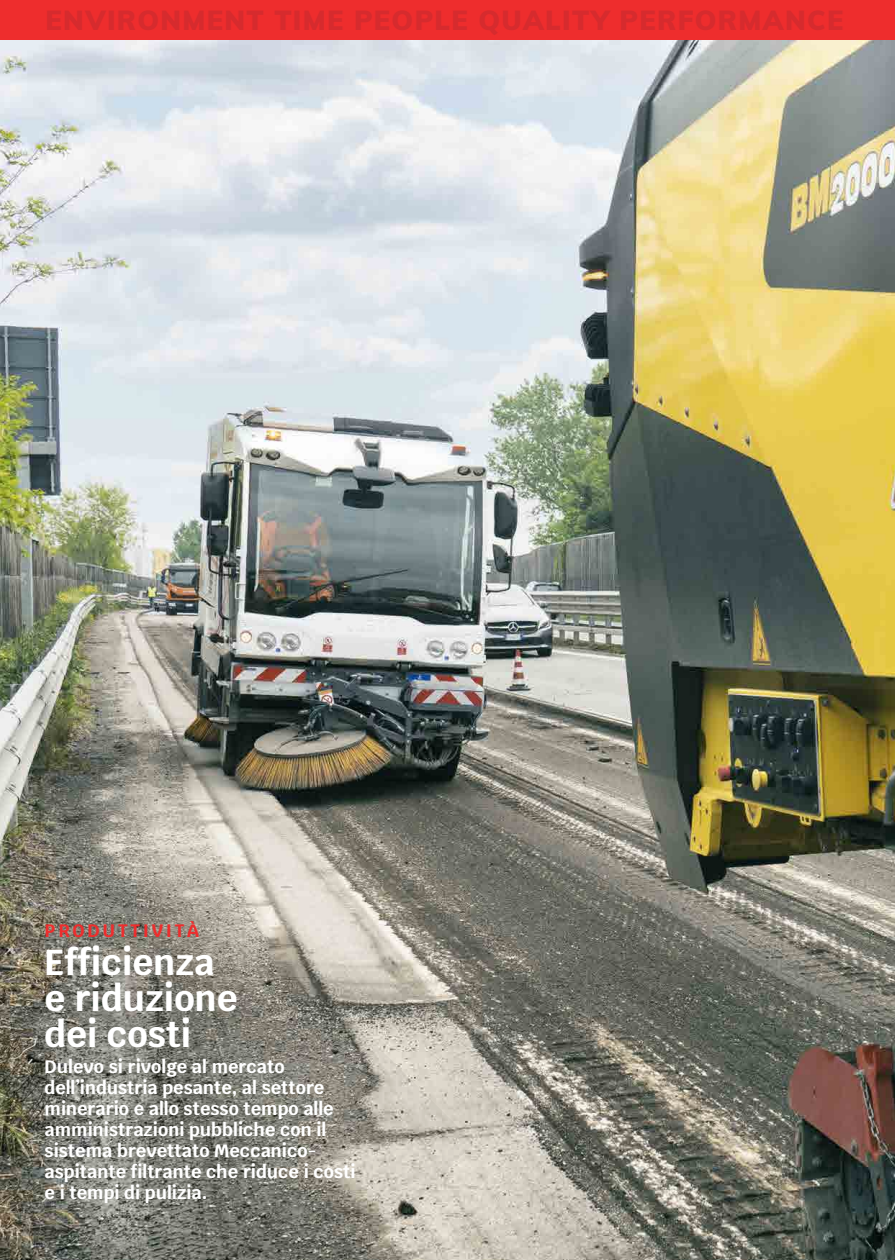
<style>
.page{position:relative;width:895px;height:1260px;background:#fff}
.page>*{position:absolute;margin:0;border:0;box-sizing:border-box;transform-origin:0 0}
.t1{font:700 36px "Krub";color:#fff}
.t2{font:900 27px "Muli";letter-spacing:.05em;color:#d62b2e}
.t3{font:700 18px/21px "Krub";color:#fff}
.t4{font:700 18px "Krub";letter-spacing:.15em;color:#ee2d2d}
</style>
<div class="page">
<div style="left:0;top:0;width:894px;height:41px;background:#ee2d2d"></div>
<img style="left:0;top:41px;width:894px;height:1219px">
<svg style="left:112px;top:849px;width:362px;height:411px;background:#a8a399"></svg>
<svg style="left:249px;top:1066px;width:10px;height:157px;background:#7a7b73"></svg>
<svg style="left:0;top:958px;width:249px;height:302px;background:#77766d"></svg>
<h2 class="t2" style="left:46px;top:1px;width:799px">ENVIRONMENT TIME PEOPLE QUALITY PERFORMANCE</h2>
<p class="t4" style="left:45px;top:920px;width:156px">PRODUTTIVITÀ</p>
<p class="t1" style="left:45px;top:942px;width:171px">Efficienza</p>
<p class="t1" style="left:45px;top:978px;width:194px">e riduzione</p>
<p class="t1" style="left:45px;top:1014px;width:148px">dei costi</p>
<p class="t3" style="left:45px;top:1056px;width:290px">Dulevo si rivolge al mercato dell’industria pesante, al settore minerario e allo stesso tempo alle amministrazioni pubbliche con il</p>
<p class="t3" style="left:45px;top:1140px;width:312px">sistema brevettato Meccanico&shy;aspitante filtrante che riduce i costi e i tempi di pulizia.</p>
</div>
